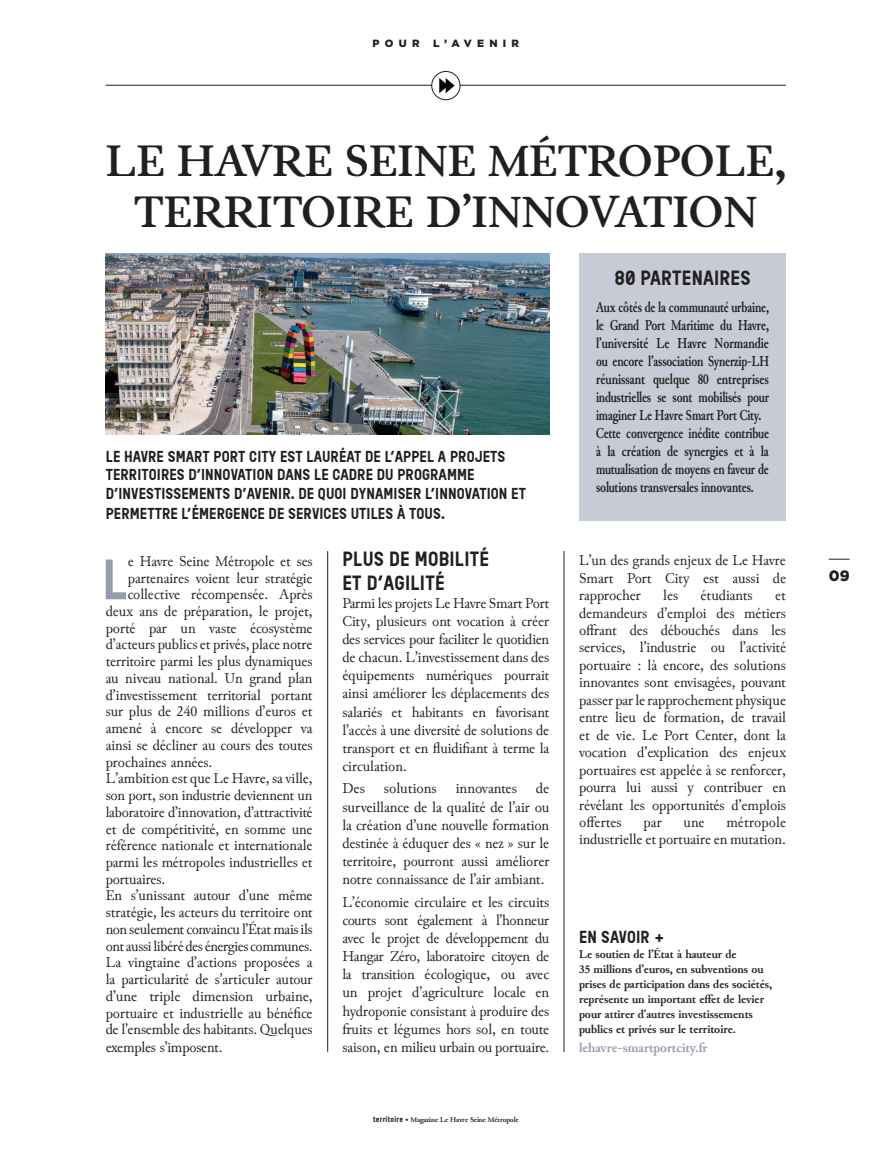
<style>
.page{position:relative;width:891px;height:1149px;background:#fff}
.page>*{position:absolute;margin:0;border:0;box-sizing:border-box;transform-origin:0 0}
.t1{font:700 53.55px "Reglo";color:#949dad}
.t2{font:700 46.5px/51px "Junicode";color:#231f20;text-align:center}
.t3{font:700 19.5px/23.4px "Reglo";letter-spacing:.01em;color:#231f20}
.t4{font:700 16.5px "Reglo";letter-spacing:.01em;color:#231f20}
.t5{font:15px/18.1px "Junicode";color:#231f20;text-align:justify}
.t6{font:700 condensed 15px/18px "Junicode";letter-spacing:-.01em;color:#231f20}
.t7{font:700 15px/18.8px "Reglo";letter-spacing:.005em;color:#231f20}
.t8{font:15px "Junicode";letter-spacing:-.02em;color:#231f20}
.t9{font:900 15px "Gotham HTF";color:#231f20}
.t10{font:700 13.5px "Junicode";color:#949dad}
.t11{font:700 12px/15px "Junicode";color:#231f20}
.t12{font:900 10.5px "Gotham HTF";letter-spacing:.5em;color:#231f20}
.t13{font:700 7.5px "Junicode";letter-spacing:-.01em;color:#231f20}
.s1{font-family:"Reglo"}
</style>
<div class="page">
<div style="left:579px;top:253px;width:207px;height:268px;background:#c7cbd5"></div>
<hr style="left:327px;top:551px;width:1px;height:501px;background:#231f20">
<hr style="left:564px;top:551px;width:1px;height:501px;background:#231f20">
<img style="left:106px;top:253px;width:443px;height:181px">
<hr style="left:106px;top:85px;width:680px;height:1px;background:#231f20">
<div style="left:432px;top:71px;width:28px;height:29px;background:#fff;border-radius:50%"></div>
<div style="left:432px;top:71px;width:28px;height:29px;border:1px solid #231f20;border-radius:50%"></div>
<svg style="left:829px;top:559px;width:21px;height:1px"></svg>
<svg style="left:439px;top:78px;width:16px;height:15px"></svg>
<p class="t12" style="left:373px;top:37px;width:49px">POUR</p>
<p class="t12" style="left:433px;top:37px;width:88px">L’AVENIR</p>
<h2 class="t2" style="left:106px;top:136px;width:682px">LE HAVRE SEINE MÉTROPOLE,<br>TERRITOIRE D’INNOVATION</h2>
<p class="t7" style="left:106px;top:447px;width:422px">LE HAVRE SMART PORT CITY EST LAURÉAT DE L’APPEL A PROJETS<br>TERRITOIRES D’INNOVATION DANS LE CADRE DU PROGRAMME<br>D’INVESTISSEMENTS D’AVENIR. DE QUOI DYNAMISER L’INNOVATION ET</p>
<p class="t7" style="left:106px;top:505px;width:341px">PERMETTRE L’ÉMERGENCE DE SERVICES UTILES À TOUS.</p>
<h1 class="t1" style="left:102px;top:548px;width:27px">L</h1>
<p class="t5" style="left:128px;top:553px;width:186px">e Havre Seine Métropole et ses</p>
<p class="t5" style="left:128px;top:569px;width:186px">partenaires voient leur stratégie</p>
<p class="t5" style="left:128px;top:586px;width:186px">collective récompensée. Après</p>
<p class="t5" style="left:106px;top:602px;width:208px">deux ans de préparation, le projet,</p>
<p class="t5" style="left:106px;top:619px;width:208px">porté par un vaste écosystème</p>
<p class="t5" style="left:106px;top:636px;width:208px">d’acteurs publics et privés, place notre</p>
<p class="t5" style="left:106px;top:653px;width:208px">territoire parmi les plus dynamiques</p>
<p class="t5" style="left:106px;top:669px;width:208px">au niveau national. Un grand plan</p>
<p class="t5" style="left:106px;top:686px;width:208px">d’investissement territorial portant</p>
<p class="t5" style="left:106px;top:703px;width:208px">sur plus de 240 millions d’euros et</p>
<p class="t5" style="left:106px;top:720px;width:208px">amené à encore se développer va</p>
<p class="t5" style="left:106px;top:736px;width:208px">ainsi se décliner au cours des toutes</p>
<p class="t5" style="left:106px;top:753px;width:108px">prochaines années.</p>
<p class="t5" style="left:106px;top:770px;width:208px">L’ambition est que Le Havre, sa ville,</p>
<p class="t5" style="left:106px;top:786px;width:208px">son port, son industrie deviennent un</p>
<p class="t5" style="left:106px;top:803px;width:208px">laboratoire d’innovation, d’attractivité</p>
<p class="t5" style="left:106px;top:820px;width:208px">et de compétitivité, en somme une</p>
<p class="t5" style="left:106px;top:837px;width:208px">référence nationale et internationale</p>
<p class="t5" style="left:106px;top:853px;width:208px">parmi les métropoles industrielles et</p>
<p class="t5" style="left:106px;top:870px;width:61px">portuaires.</p>
<p class="t5" style="left:106px;top:887px;width:208px">En s’unissant autour d’une même</p>
<p class="t5" style="left:106px;top:904px;width:208px">stratégie, les acteurs du territoire ont</p>
<p class="t8" style="left:106px;top:919px;width:208px">non seulement convaincu l’État mais ils</p>
<p class="t8" style="left:106px;top:935px;width:208px">ont aussi libéré des énergies communes.</p>
<p class="t5" style="left:106px;top:954px;width:208px">La vingtaine d’actions proposées a</p>
<p class="t5" style="left:106px;top:971px;width:208px">la particularité de s’articuler autour</p>
<p class="t5" style="left:106px;top:987px;width:208px">d’une triple dimension urbaine,</p>
<p class="t5" style="left:106px;top:1004px;width:208px">portuaire et industrielle au bénéfice</p>
<p class="t5" style="left:106px;top:1021px;width:208px">de l’ensemble des habitants. Quelques</p>
<p class="t5" style="left:106px;top:1038px;width:118px">exemples s’imposent.</p>
<h3 class="t3" style="left:342px;top:547px;width:148px">PLUS DE MOBILITÉ<br>ET D’AGILITÉ</h3>
<p class="t5" style="left:342px;top:594px;width:208px">Parmi les projets Le Havre Smart Port City, plusieurs ont vocation à créer des services pour faciliter le quotidien de chacun. L’investissement dans des équipements numériques pourrait ainsi améliorer les déplacements des salariés et habitants en favorisant l’accès à une diversité de solutions de transport et en fluidifiant à terme la circulation.</p>
<p class="t5" style="left:342px;top:780px;width:24px">Des</p>
<p class="t5" style="left:384px;top:780px;width:54px">solutions</p>
<p class="t5" style="left:456px;top:780px;width:63px">innovantes</p>
<p class="t5" style="left:342px;top:780px;width:208px;text-indent:194px">de surveillance de la qualité de l’air ou la création d’une nouvelle formation destinée à éduquer des « nez » sur le territoire, pourront aussi améliorer notre connaissance de l’air ambiant.</p>
<p class="t5" style="left:342px;top:893px;width:208px">L’économie circulaire et les circuits courts sont également à l’honneur avec le projet de développement du Hangar Zéro, laboratoire citoyen de la transition écologique, ou avec un projet d’agriculture locale en hydroponie consistant à produire des fruits et légumes hors sol, en toute saison, en milieu urbain ou portuaire.</p>
<p class="t13" style="left:373px;top:1114px;width:147px"><span class="s1">territoire •</span> Magazine Le Havre Seine Métropole</p>
<h3 class="t3" style="left:614px;top:267px;width:138px">80 PARTENAIRES</h3>
<p class="t6" style="left:596px;top:298px;width:174px">Aux côtés de la communauté urbaine, le Grand Port Maritime du Havre, l’université Le Havre Normandie ou encore l’association Synerzip-LH réunissant quelque 80 entreprises industrielles se sont mobilisés pour imaginer Le Havre Smart Port City.<br>Cette convergence inédite contribue à la création de synergies et à la mutualisation de moyens en faveur de solutions transversales innovantes.</p>
<p class="t5" style="left:579px;top:552px;width:208px;line-height:17.4px">L’un des grands enjeux de Le Havre Smart Port City est aussi de rapprocher</p>
<p class="t5" style="left:663px;top:587px;width:16px">les</p>
<p class="t5" style="left:701px;top:587px;width:54px">étudiants</p>
<p class="t5" style="left:579px;top:587px;width:208px;line-height:17.4px;text-indent:196px">et demandeurs d’emploi des métiers offrant des débouchés dans les services, l’industrie ou l’activité portuaire : là encore, des solutions innovantes sont envisagées, pouvant passer par le rapprochement physique entre lieu de formation, de travail et de vie. Le Port Center, dont la vocation d’explication des enjeux portuaires est appelée à se renforcer, pourra lui aussi y contribuer en révélant les opportunités d’emplois offertes</p>
<p class="t5" style="left:579px;top:814px;width:208px;line-height:17.4px;text-align:right">métropole<br>industrielle et portuaire en mutation.</p>
<p class="t5" style="left:643px;top:813px;width:20px">par</p>
<p class="t5" style="left:684px;top:813px;width:23px">une</p>
<p class="t4" style="left:579px;top:927px;width:87px">EN SAVOIR +</p>
<p class="t11" style="left:579px;top:946px;width:195px">Le soutien de l’État à hauteur de<br>35 millions d’euros, en subventions ou prises de participation dans des sociétés, représente un important effet de levier pour attirer d’autres investissements publics et privés sur le territoire.</p>
<p class="t10" style="left:579px;top:1038px;width:130px">lehavre-smartportcity.fr</p>
<p class="t9" style="left:829px;top:567px;width:22px">09</p>
</div>
